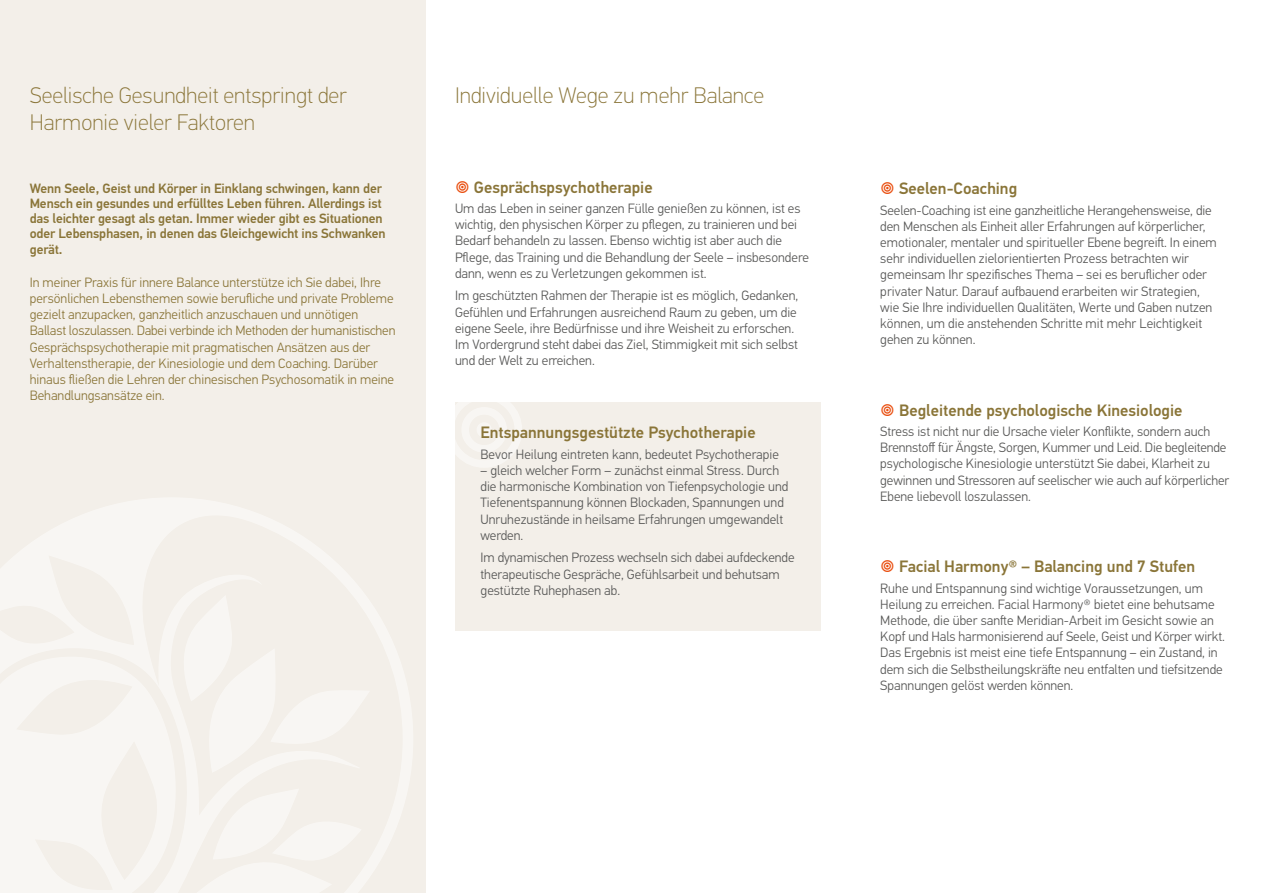
<style>
.page{position:relative;width:1263px;height:893px;background:#fff}
.page>*{position:absolute;margin:0;border:0;box-sizing:border-box;transform-origin:0 0}
.Headline{font:100 22.5px/27px "PF Din Text Universal";color:#8a7538}
.Disziplinen{font:500 16.5px "PF Din Text Universal";color:#8a7538}
.copy{font:300 13.5px/16.2px "PF Din Text Universal";color:#575756}
.copy-2{font:300 13.5px/16.2px "PF Din Text Universal";color:#8a7538}
.t1{font:500 13.5px/15.3px "PF Din Text Universal";letter-spacing:-.01em;color:#8a7538}
</style>
<div class="page">
<div style="left:455px;top:402px;width:366px;height:229px;background:#f3efe9"></div>
<div style="left:0;top:0;width:425px;height:893px;background:#f3efe9"></div>
<p class="Headline" style="left:30px;top:83px;width:319px">Seelische Gesundheit entspringt der<br>Harmonie vieler Faktoren</p>
<p class="t1" style="left:30px;top:182px;width:357px">Wenn Seele, Geist und Körper in Einklang schwingen, kann der Mensch ein gesundes und erfülltes Leben führen. Allerdings ist das leichter gesagt als getan. Immer wieder gibt es Situationen oder Lebensphasen, in denen das Gleichgewicht ins Schwanken gerät.</p>
<p class="copy-2" style="left:30px;top:275px;width:367px">In meiner Praxis für innere Balance unterstütze ich Sie dabei, Ihre persönlichen Lebensthemen sowie berufliche und private Probleme gezielt anzupacken, ganzheitlich anzuschauen und unnötigen Ballast loszulassen. Dabei verbinde ich Methoden der humanistischen Gesprächspsychotherapie mit pragmatischen Ansätzen aus der Verhaltenstherapie, der Kinesiologie und dem Coaching. Darüber hinaus fließen die Lehren der chinesischen Psychosomatik in meine Behandlungsansätze ein.</p>
<p class="Headline" style="left:455px;top:83px;width:311px">Individuelle Wege zu mehr Balance</p>
<p class="Disziplinen" style="left:474px;top:176px;width:180px">Gesprächspsychotherapie</p>
<p class="copy" style="left:455px;top:201px;width:355px">Um das Leben in seiner ganzen Fülle genießen zu können, ist es wichtig, den physischen Körper zu pflegen, zu trainieren und bei Bedarf behandeln zu lassen. Ebenso wichtig ist aber auch die Pflege, das Training und die Behandlung der Seele – insbesondere dann, wenn es zu Verletzungen gekommen ist.</p>
<p class="copy" style="left:455px;top:289px;width:345px">Im geschützten Rahmen der Therapie ist es möglich, Gedanken, Gefühlen und Erfahrungen ausreichend Raum zu geben, um die eigene Seele, ihre Bedürfnisse und ihre Weisheit zu erforschen.<br>Im Vordergrund steht dabei das Ziel, Stimmigkeit mit sich selbst und der Welt zu erreichen.</p>
<p class="Disziplinen" style="left:480px;top:422px;width:277px">Entspannungsgestützte Psychotherapie</p>
<p class="copy" style="left:480px;top:447px;width:300px">Bevor Heilung eintreten kann, bedeutet Psychotherapie</p>
<p class="copy" style="left:480px;top:463px;width:309px">– gleich welcher Form – zunächst einmal Stress. Durch die harmonische Kombination von Tiefenpsychologie und Tiefenentspannung können Blockaden, Spannungen und Unruhezustände in heilsame Erfahrungen umgewandelt werden.</p>
<p class="copy" style="left:480px;top:551px;width:315px">Im dynamischen Prozess wechseln sich dabei aufdeckende therapeutische Gespräche, Gefühlsarbeit und behutsam gestützte Ruhephasen ab.</p>
<p class="Disziplinen" style="left:899px;top:178px;width:120px">Seelen-Coaching</p>
<p class="copy" style="left:880px;top:203px;width:338px">Seelen-Coaching ist eine ganzheitliche Herangehensweise, die den Menschen als Einheit aller Erfahrungen auf körperlicher, emotionaler, mentaler und spiritueller Ebene begreift. In einem sehr individuellen zielorientierten Prozess betrachten wir gemeinsam Ihr spezifisches Thema – sei es beruflicher oder privater Natur. Darauf aufbauend erarbeiten wir Strategien, wie Sie Ihre individuellen Qualitäten, Werte und Gaben nutzen können, um die anstehenden Schritte mit mehr Leichtigkeit gehen zu können.</p>
<p class="Disziplinen" style="left:899px;top:399px;width:285px">Begleitende psychologische Kinesiologie</p>
<p class="copy" style="left:880px;top:424px;width:350px">Stress ist nicht nur die Ursache vieler Konflikte, sondern auch Brennstoff für Ängste, Sorgen, Kummer und Leid. Die begleitende psychologische Kinesiologie unterstützt Sie dabei, Klarheit zu gewinnen und Stressoren auf seelischer wie auch auf körperlicher Ebene liebevoll loszulassen.</p>
<p class="Disziplinen" style="left:899px;top:556px;width:298px">Facial Harmony® – Balancing und 7 Stufen</p>
<p class="copy" style="left:880px;top:581px;width:346px">Ruhe und Entspannung sind wichtige Voraussetzungen, um Heilung zu erreichen. Facial Harmony® bietet eine behutsame Methode, die über sanfte Meridian-Arbeit im Gesicht sowie an Kopf und Hals harmonisierend auf Seele, Geist und Körper wirkt.<br>Das Ergebnis ist meist eine tiefe Entspannung – ein Zustand, in dem sich die Selbstheilungskräfte neu entfalten und tiefsitzende Spannungen gelöst werden können.</p>
</div>
